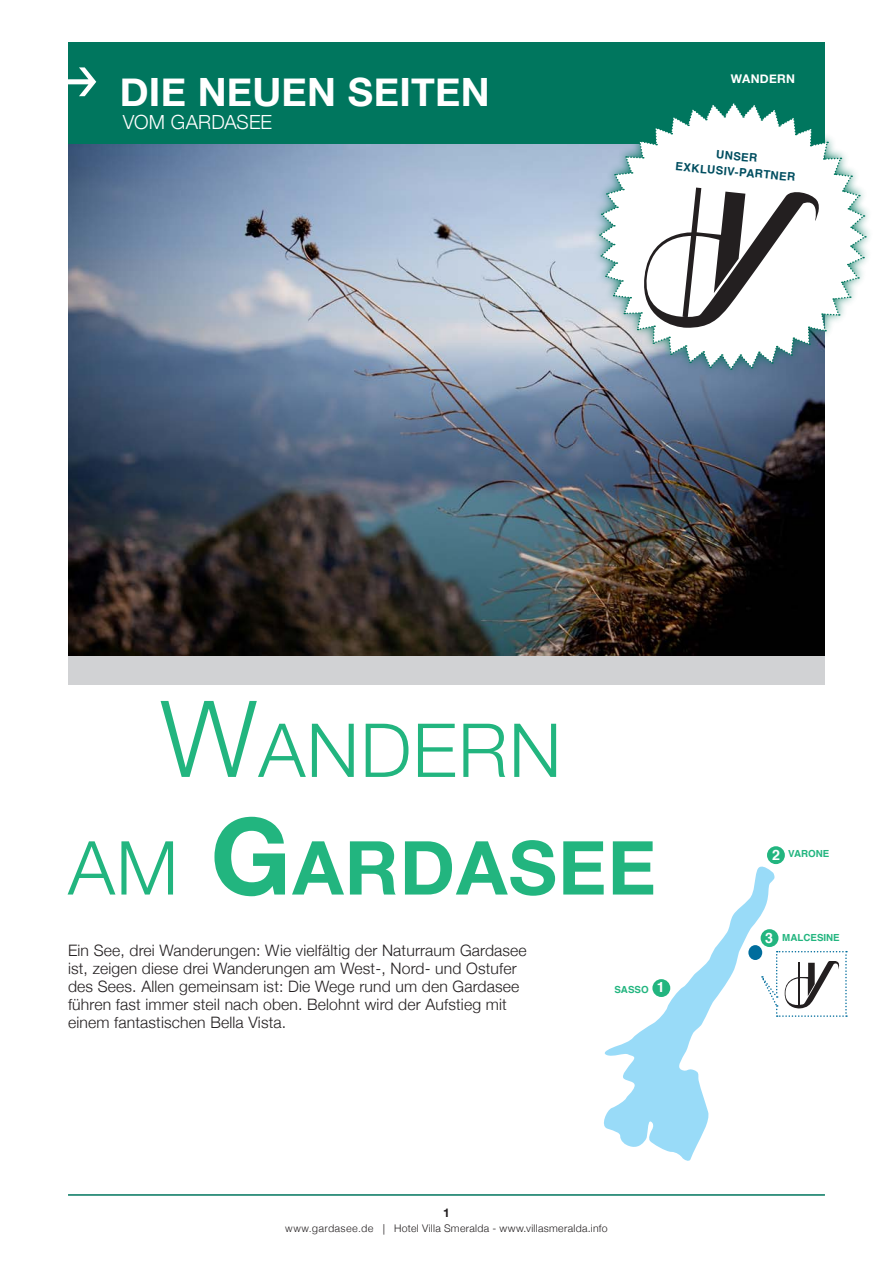
<style>
.page{position:relative;width:893px;height:1263px;background:#fff}
.page>*{position:absolute;margin:0;border:0;box-sizing:border-box;transform-origin:0 0}
._43_Vorspann_Light_E{font:700 74.55px "Helvetica Neue";letter-spacing:.015em;color:#22b57f}
._43_Vorspann_Light_E-2{font:300 74.55px "Helvetica Neue";letter-spacing:.015em;color:#22b57f}
.t1{font:700 39px "Helvetica Neue";letter-spacing:.01em;color:#fff}
.t2{font:300 19.5px "Helvetica Neue";letter-spacing:.005em;color:#fff}
._43_Vorspann_Light_E-3{font:300 15.75px/18px "Helvetica Neue";letter-spacing:.01em;color:#231f20}
.t3{font:700 14.25px "Helvetica";color:#fff}
.t4{font:700 12px "Helvetica Neue";letter-spacing:.03em;color:#fff}
.t5{font:700 12px "Helvetica Neue";color:#231f20}
.t6{font:700 11.4px "Helvetica";color:#004e60}
.t7{font:300 10.5px "Helvetica Neue";letter-spacing:.03em;color:#231f20}
.t8{font:700 9.75px "Helvetica";color:#22b57f}
.s1{font-size:106.35px}
.s2{font-weight:300}
.s3{font-family:"Helvetica"}
</style>
<div class="page">
<div style="left:68px;top:43px;width:757px;height:106px;background:#00765e"></div>
<svg style="left:68px;top:67px;width:28px;height:29px"></svg>
<hr style="left:68px;top:1194px;width:757px;height:2px;background:#00765e">
<svg style="left:604px;top:861px;width:172px;height:300px"></svg>
<div style="left:68px;top:145px;width:757px;height:540px;background:#d1d2d4"></div>
<img style="left:68px;top:145px;width:757px;height:511px">
<svg style="left:546px;top:144px;width:324px;height:278px"></svg>
<svg style="left:599px;top:103px;width:267px;height:267px"></svg>
<div style="left:652px;top:979px;width:18px;height:18px;background:#22b57f;border-radius:50%"></div>
<div style="left:767px;top:846px;width:18px;height:18px;background:#22b57f;border-radius:50%"></div>
<div style="left:761px;top:929px;width:17px;height:18px;background:#22b57f;border-radius:50%"></div>
<svg style="left:761px;top:951px;width:86px;height:66px"></svg>
<hr style="left:798px;top:962px;width:2px;height:43px;background:#231f20">
<div style="left:748px;top:945px;width:14px;height:15px;background:#006d9d;border-radius:50%"></div>
<p class="t1" style="left:120px;top:68px;width:371px">DIE NEUEN SEITEN</p>
<p class="t4" style="left:731px;top:72px;width:66px">WANDERN</p>
<p class="t2" style="left:123px;top:110px;width:151px">VOM GARDASEE</p>
<p class="t6" style="left:717px;top:145px;width:43px;rotate:5deg">UNSER</p>
<p class="t6" style="left:676px;top:157px;width:122px;rotate:5deg">EXKLUSIV-PARTNER</p>
<p class="_43_Vorspann_Light_E-2" style="left:161px;top:705px;width:402px"><span class="s1">W</span>ANDERN</p>
<p class="_43_Vorspann_Light_E" style="left:68px;top:822px;width:589px"><span class="s2">AM</span> <span class="s1">G</span>ARDASEE</p>
<p class="_43_Vorspann_Light_E-3" style="left:68px;top:941px;width:460px">Ein See, drei Wanderungen: Wie vielfältig der Naturraum Gardasee ist, zeigen diese drei Wanderungen am West-, Nord- und Ostufer des Sees. Allen gemeinsam ist: Die Wege rund um den Gardasee führen fast immer steil nach oben. Belohnt wird der Aufstieg mit einem fantastischen Bella Vista.</p>
<p class="t8" style="left:614px;top:981px;width:36px">SASSO</p>
<p class="t3" style="left:657px;top:976px;width:9px">1</p>
<p class="t5" style="left:443px;top:1205px;width:8px">1</p>
<p class="t7" style="left:285px;top:1222px;width:324px"><span class="s3">www.gardasee.de |</span> Hotel Villa Smeralda - www.villasmeralda.info</p>
<p class="t3" style="left:772px;top:843px;width:9px">2</p>
<p class="t8" style="left:788px;top:846px;width:43px">VARONE</p>
<p class="t3" style="left:765px;top:926px;width:9px">3</p>
<p class="t8" style="left:782px;top:930px;width:59px">MALCESINE</p>
</div>
